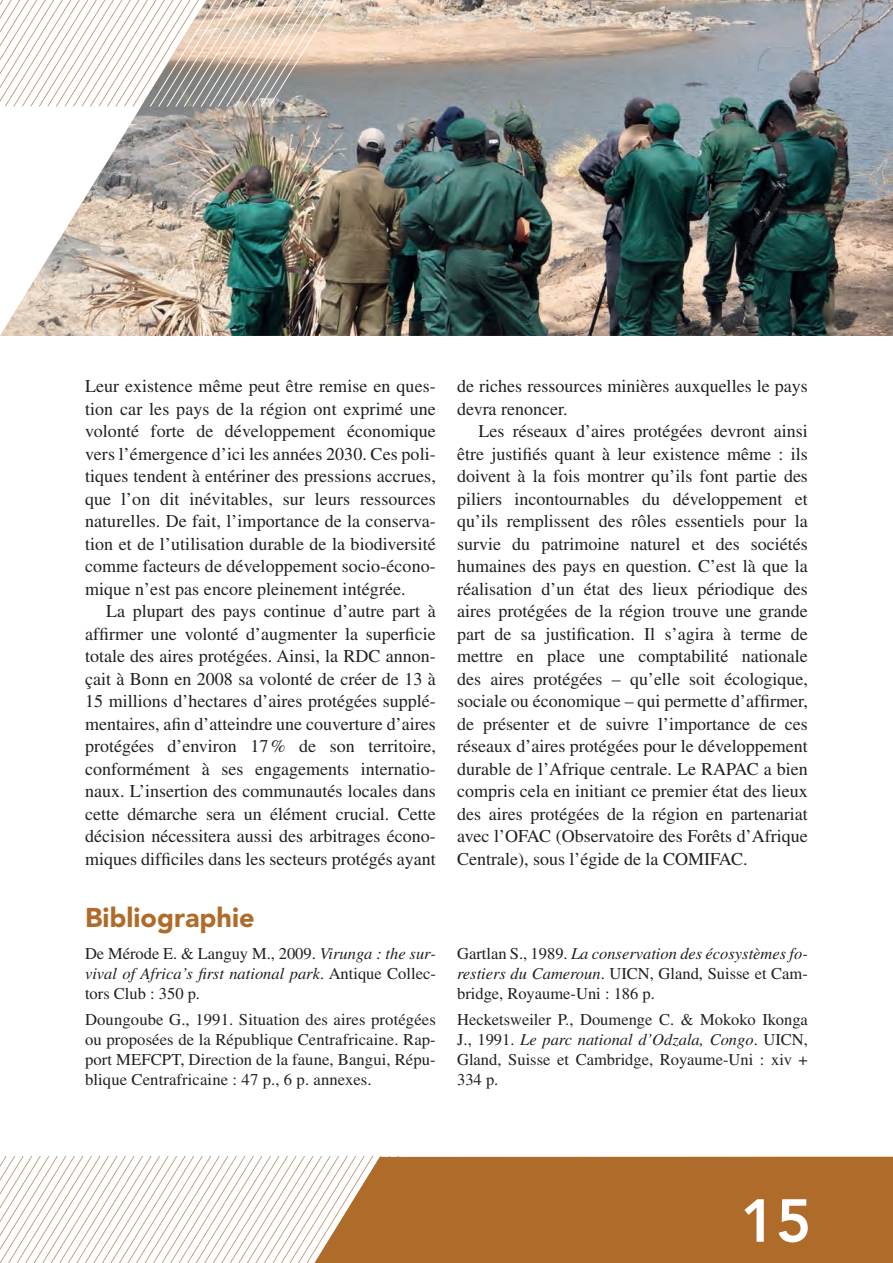
<style>
.page{position:relative;width:893px;height:1263px;background:#fff}
.page>*{position:absolute;margin:0;border:0;box-sizing:border-box;transform-origin:0 0}
.t1{font:800 60px "Avenir LT Std";color:#fff}
.t2{font:900 27px "Avenir LT Std";color:#ae6b2a}
.t3{font:18px/22.5px "Times";color:#231f20;text-align:justify}
.t4{font:16.5px/19.8px "Times";color:#231f20;text-align:justify}
.s1{font-style:italic}
</style>
<div class="page">
<img style="left:0;top:1157px;width:301px;height:106px">
<svg style="left:301px;top:1157px;width:592px;height:106px;background:#b37539"></svg>
<img style="left:0;top:0;width:893px;height:336px">
<svg style="left:149px;top:0;width:200px;height:108px;background:#c9bdb1"></svg>
<p class="t3" style="left:85px;top:375px;width:352px">Leur existence même peut être remise en ques&shy;tion car les pays de la région ont exprimé une volonté forte de développement économique vers l’émergence d’ici les années 2030. Ces poli&shy;tiques tendent à entériner des pressions accrues, que l’on dit inévitables, sur leurs ressources naturelles. De fait, l’importance de la conserva&shy;tion et de l’utilisation durable de la biodiversité comme facteurs de développement socio-écono&shy;mique n’est pas encore pleinement intégrée.</p>
<p class="t3" style="left:85px;top:600px;width:352px;text-indent:21px">La plupart des pays continue d’autre part à affirmer une volonté d’augmenter la superficie totale des aires protégées. Ainsi, la RDC annon&shy;çait à Bonn en 2008 sa volonté de créer de 13 à 15 millions d’hectares d’aires protégées supplé&shy;mentaires, afin d’atteindre une couverture d’aires protégées d’environ 17% de son territoire, conformément à ses engagements internatio&shy;naux. L’insertion des communautés locales dans cette démarche sera un élément crucial. Cette décision nécessitera aussi des arbitrages écono&shy;miques difficiles dans les secteurs protégés ayant</p>
<h2 class="t2" style="left:85px;top:901px;width:171px">Bibliographie</h2>
<p class="t4" style="left:85px;top:944px;width:352px">De Mérode E. &amp; Languy M., 2009. <span class="s1">Virunga : the sur&shy;vival of Africa’s first national park</span>. Antique Collec&shy;tors Club : 350 p.</p>
<p class="t4" style="left:85px;top:1010px;width:352px">Doungoube G., 1991. Situation des aires protégées ou proposées de la République Centrafricaine. Rap&shy;port MEFCPT, Direction de la faune, Bangui, Répu&shy;blique Centrafricaine : 47 p., 6 p. annexes.</p>
<p class="t3" style="left:457px;top:375px;width:352px">de riches ressources minières auxquelles le pays devra renoncer.</p>
<p class="t3" style="left:457px;top:420px;width:352px;text-indent:21px">Les réseaux d’aires protégées devront ainsi être justifiés quant à leur existence même : ils doivent à la fois montrer qu’ils font partie des piliers incontournables du développement et qu’ils remplissent des rôles essentiels pour la survie du patrimoine naturel et des sociétés humaines des pays en question. C’est là que la réalisation d’un état des lieux périodique des aires protégées de la région trouve une grande part de sa justification. Il s’agira à terme de mettre en place une comptabilité nationale des aires protégées – qu’elle soit écologique, sociale ou économique – qui permette d’affirmer, de présenter et de suivre l’importance de ces réseaux d’aires protégées pour le développement durable de l’Afrique centrale. Le RAPAC a bien compris cela en initiant ce premier état des lieux des aires protégées de la région en partenariat avec l’OFAC (Observatoire des Forêts d’Afrique Centrale), sous l’égide de la COMIFAC.</p>
<p class="t4" style="left:457px;top:944px;width:352px">Gartlan S., 1989. <span class="s1">La conservation des écosystèmes fo&shy;restiers du Cameroun</span>. UICN, Gland, Suisse et Cam&shy;bridge, Royaume-Uni : 186 p.</p>
<p class="t4" style="left:457px;top:1010px;width:352px">Hecketsweiler P., Doumenge C. &amp; Mokoko Ikonga J., 1991. <span class="s1">Le parc national d’Odzala, Congo</span>. UICN, Gland, Suisse et Cambridge, Royaume-Uni : xiv + 334 p.</p>
<h1 class="t1" style="left:740px;top:1185px;width:73px">15</h1>
</div>
